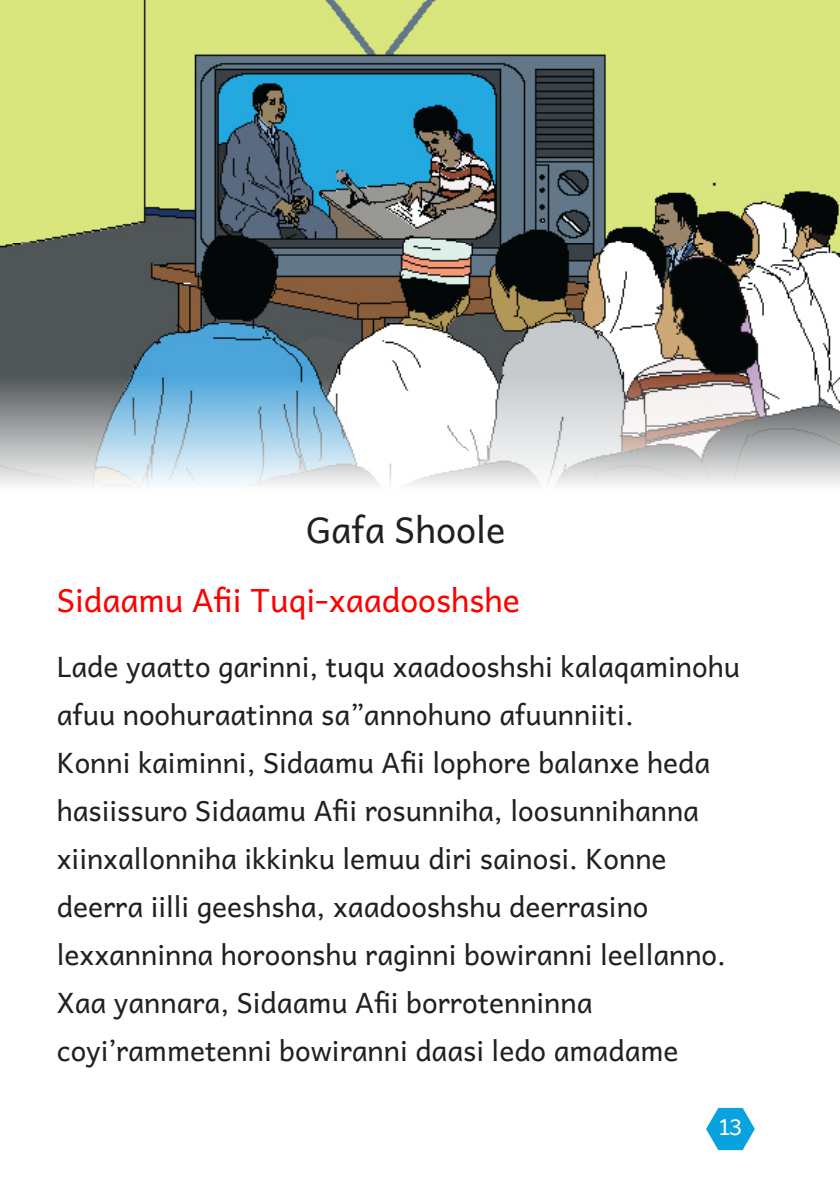
<style>
.page{position:relative;width:840px;height:1191px;background:#fff}
.page>*{position:absolute;margin:0;border:0;box-sizing:border-box;transform-origin:0 0}
.body_text{font:36px "Andika";color:#231f20}
.Sub_Title{font:32px "Andika";color:#f00}
.body_text-2{font:28px/48px "Andika";color:#231f20}
.t1{font:22px "Andika";color:#fff}
</style>
<div class="page">
<svg style="left:706px;top:1108px;width:48px;height:42px"></svg>
<img style="left:0;top:0;width:839px;height:486px">
<p class="body_text" style="left:306px;top:509px;width:200px">Gafa Shoole</p>
<p class="Sub_Title" style="left:57px;top:582px;width:464px">Sidaamu Afii Tuqi-xaadooshshe</p>
<p class="body_text-2" style="left:57px;top:643px;width:684px">Lade yaatto garinni, tuqu xaadooshshi kalaqaminohu afuu noohuraatinna sa”annohuno afuunniiti.<br>Konni kaiminni, Sidaamu Afii lophore balanxe heda hasiissuro Sidaamu Afii rosunniha, loosunnihanna xiinxallonniha ikkinku lemuu diri sainosi. Konne deerra iilli geeshsha, xaadooshshu deerrasino lexxanninna horoonshu raginni bowiranni leellanno.</p>
<p class="body_text-2" style="left:57px;top:979px;width:623px">Xaa yannara, Sidaamu Afii borrotenninna coyi’rammetenni bowiranni daasi ledo amadame</p>
<p class="t1" style="left:717px;top:1114px;width:26px">13</p>
</div>
